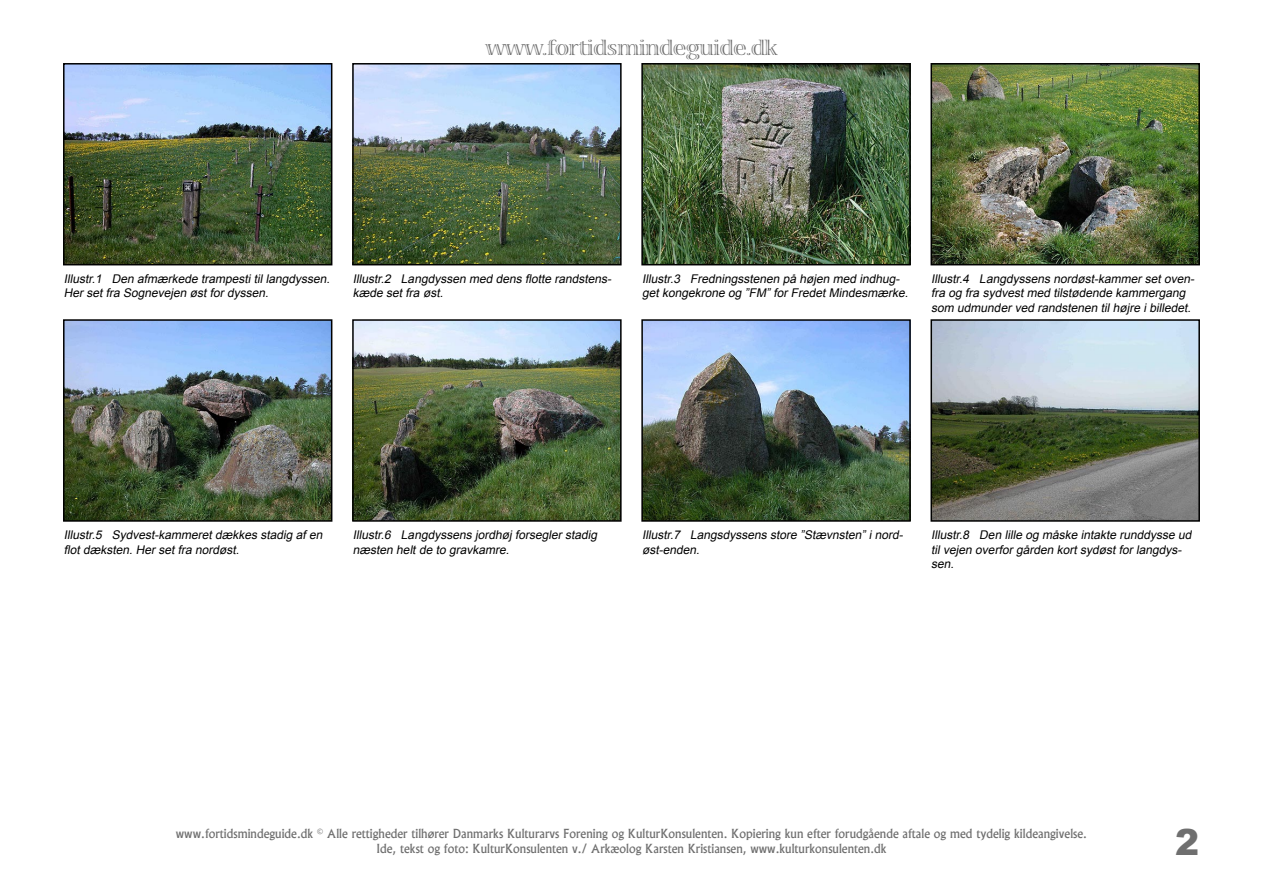
<style>
.page{position:relative;width:1263px;height:893px;background:#fff}
.page>*{position:absolute;margin:0;border:0;box-sizing:border-box;transform-origin:0 0}
.t1{font:900 36px "Arial";color:#6f6f6f}
.t2{font:21px "Viva Std";color:#6f6f6f}
.t3{font:italic 12px/14.4px "Arial";color:#000}
.t4{font:12px "Alaska";color:#6f6f6f}
</style>
<div class="page">
<img style="left:66px;top:66px;width:263px;height:196px">
<div style="left:63px;top:63px;width:269px;height:202px;border:2px solid #000"></div>
<img style="left:355px;top:66px;width:264px;height:196px">
<div style="left:352px;top:63px;width:270px;height:202px;border:2px solid #000"></div>
<img style="left:66px;top:322px;width:263px;height:197px">
<div style="left:63px;top:319px;width:269px;height:203px;border:2px solid #000"></div>
<img style="left:355px;top:322px;width:264px;height:197px">
<div style="left:352px;top:319px;width:270px;height:203px;border:2px solid #000"></div>
<img style="left:644px;top:66px;width:264px;height:196px">
<div style="left:641px;top:63px;width:270px;height:202px;border:2px solid #000"></div>
<img style="left:933px;top:66px;width:264px;height:196px">
<div style="left:930px;top:63px;width:270px;height:202px;border:2px solid #000"></div>
<img style="left:644px;top:322px;width:264px;height:197px">
<div style="left:641px;top:319px;width:270px;height:203px;border:2px solid #000"></div>
<img style="left:933px;top:322px;width:264px;height:197px">
<div style="left:930px;top:319px;width:270px;height:203px;border:2px solid #000"></div>
<p class="t2" style="left:486px;top:37px;width:293px">www.fortidsmindeguide.dk</p>
<p class="t3" style="left:64px;top:272px;width:270px">Illustr.1 Den afmærkede trampestitillangdyssen.<br>Hersetfra Sognevejen østfordyssen.</p>
<p class="t3" style="left:353px;top:272px;width:262px">Illustr.2 Langdyssen med dens flotte randstens&shy;kæde setfra øst.</p>
<p class="t3" style="left:642px;top:272px;width:270px">Illustr.3 Fredningsstenen på højen med indhug&shy;getkongekrone og ”FM”forFredetMindesmærke.</p>
<p class="t3" style="left:931px;top:272px;width:267px">Illustr.4 Langdyssens nordøst-kammersetoven&shy;fra og fra sydvestmed tilstødende kammergang som udmunderved randstenen tilhøjre ibilledet.</p>
<p class="t3" style="left:64px;top:528px;width:263px">Illustr.5 Sydvest-kammeretdækkes stadig afen flotdæksten.Hersetfra nordøst.</p>
<p class="t3" style="left:353px;top:528px;width:248px">Illustr.6 Langdyssens jordhøj forseglerstadig næsten heltde to gravkamre.</p>
<p class="t3" style="left:642px;top:528px;width:265px">Illustr.7 Langsdyssens store ”Stævnsten”inord&shy;øst-enden.</p>
<p class="t3" style="left:931px;top:528px;width:264px">Illustr.8 Den lille og måske intakte runddysse ud tilvejen overforgården kortsydøstforlangdys&shy;sen.</p>
<p class="t4" style="left:176px;top:826px;width:913px">www.fortidsmindeguide.dk © Alle rettigheder tilhører Danmarks Kulturarvs Forening og KulturKonsulenten. Kopiering kun efter forudgående aftale og med tydelig kildeangivelse.</p>
<p class="t4" style="left:376px;top:841px;width:512px">Ide, tekst og foto: KulturKonsulenten v./ Arkæolog Karsten Kristiansen, www.kulturkonsulenten.dk</p>
<p class="t1" style="left:1175px;top:816px;width:26px">2</p>
</div>
